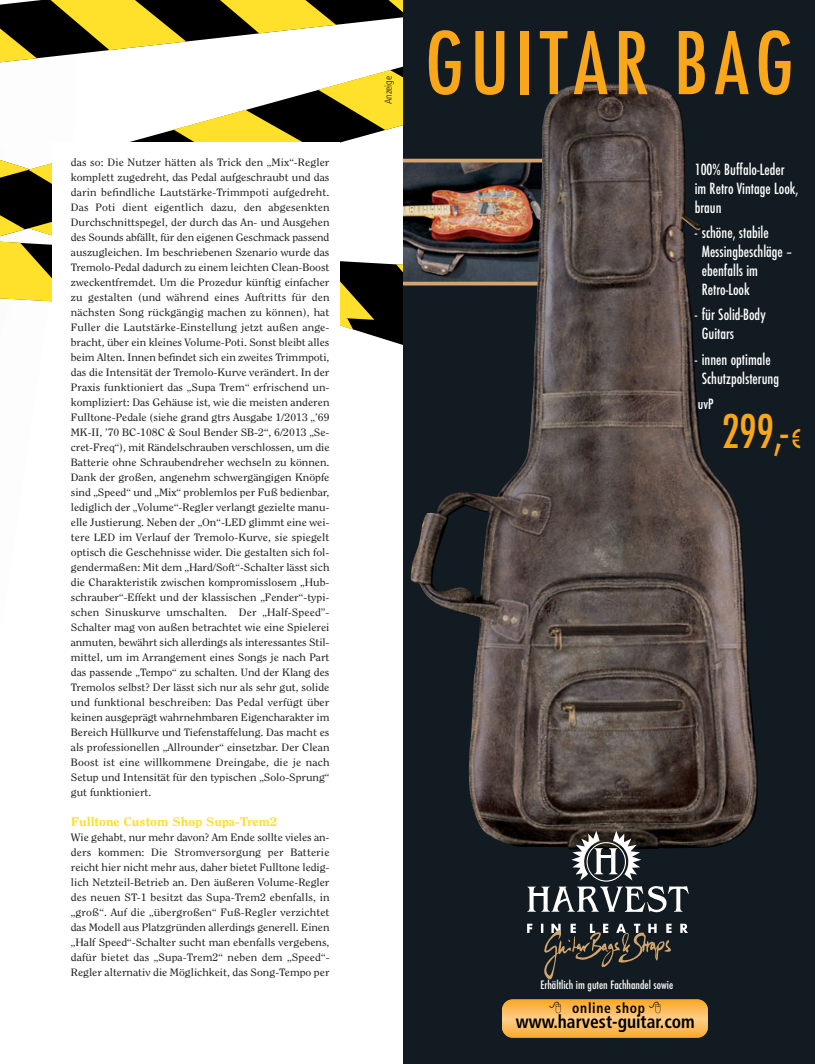
<style>
.page{position:relative;width:815px;height:1064px;background:#fff}
.page>*{position:absolute;margin:0;border:0;box-sizing:border-box;transform-origin:0 0}
.t1{font:500 condensed 83.75px "Futura";letter-spacing:.075em;color:#faa61a}
.t2{font:500 condensed 45px "Futura";color:#faa61a;scale:.96 1}
.t3{font:700 condensed 18.38px "Frutiger";color:#000;scale:.95 1}
.t4{font:500 condensed 15px/18.8px "Futura";color:#fff;scale:.96 1}
.t5{font:700 condensed 14.25px "Frutiger";letter-spacing:.05em;color:#000;scale:.95 1}
.t6{font:500 condensed 13.75px "Futura";color:#fff}
.t7{font:800 12.5px "Clearface Std";color:#ffe02a;scale:1.1 1}
.t8{font:500 condensed 11.25px "Futura";color:#fff}
.t9{font:10.62px/15px "Clearface Std";color:#231f20;text-align:justify;scale:1.1 1}
.t10{font:300 condensed 10px "Frutiger LT Std";letter-spacing:-.015em;color:#231f20}
.s1{font-size:25px}
</style>
<div class="page">
<div style="left:403px;top:0;width:412px;height:1064px;background:#121b21"></div>
<svg style="left:0;top:0;width:410px;height:345px"></svg>
<img style="left:410px;top:83px;width:348px;height:765px">
<svg style="left:527px;top:923px;width:5px;height:10px"></svg>
<svg style="left:680px;top:923px;width:8px;height:10px"></svg>
<svg style="left:527px;top:831px;width:162px;height:81px"></svg>
<svg style="left:541px;top:923px;width:131px;height:56px"></svg>
<svg style="left:502px;top:999px;width:206px;height:38px;background:#fbba59"></svg>
<svg style="left:550px;top:1001px;width:11px;height:12px"></svg>
<svg style="left:649px;top:1001px;width:11px;height:12px"></svg>
<p class="t9" style="left:71px;top:155px;width:237px">das so: Die Nutzer hätten als Trick den „Mix“-Regler komplett zugedreht, das Pedal aufgeschraubt und das darin befindliche Lautstärke-Trimmpoti aufgedreht.<br>Das Poti dient eigentlich dazu, den abgesenkten Durchschnittspegel, der durch das An- und Ausgehen des Sounds abfällt, für den eigenen Geschmack passend auszugleichen. Im beschriebenen Szenario wurde das Tremolo-Pedal dadurch zu einem leichten Clean-Boost zweckentfremdet. Um die Prozedur künftig einfacher zu gestalten (und während eines Auftritts für den nächsten Song rückgängig machen zu können), hat Fuller die Lautstärke-Einstellung jetzt außen ange&shy;bracht, über ein kleines Volume-Poti. Sonst bleibt alles beim Alten. Innen befindet sich ein zweites Trimmpoti, das die Intensität der Tremolo-Kurve verändert. In der Praxis funktioniert das „Supa Trem“ erfrischend un&shy;kompliziert: Das Gehäuse ist, wie die meisten anderen Fulltone-Pedale (siehe grand gtrs Ausgabe 1/2013 „’69<br>MK-II, ’70 BC-108C &amp; Soul Bender SB-2“, 6/2013 „Se&shy;cret-Freq“), mit Rändelschrauben verschlossen, um die Batterie ohne Schraubendreher wechseln zu können.<br>Dank der großen, angenehm schwergängigen Knöpfe sind „Speed“ und „Mix“ problemlos per Fuß bedienbar, lediglich der „Volume“-Regler verlangt gezielte manu&shy;elle Justierung. Neben der „On“-LED glimmt eine wei&shy;tere LED im Verlauf der Tremolo-Kurve, sie spiegelt optisch die Geschehnisse wider. Die gestalten sich fol&shy;gendermaßen: Mit dem „Hard/Soft“-Schalter lässt sich die Charakteristik zwischen kompromisslosem „Hub&shy;schrauber“-Effekt und der klassischen „Fender“-typi&shy;schen Sinuskurve umschalten. Der „Half-Speed”- Schalter mag von außen betrachtet wie eine Spielerei anmuten, bewährt sich allerdings als interessantes Stil&shy;mittel, um im Arrangement eines Songs je nach Part das passende „Tempo“ zu schalten. Und der Klang des Tremolos selbst? Der lässt sich nur als sehr gut, solide und funktional beschreiben: Das Pedal verfügt über keinen ausgeprägt wahrnehmbaren Eigencharakter im Bereich Hüllkurve und Tiefenstaffelung. Das macht es als professionellen „Allrounder“ einsetzbar. Der Clean Boost ist eine willkommene Dreingabe, die je nach Setup und Intensität für den typischen „Solo-Sprung“ gut funktioniert.</p>
<p class="t7" style="left:71px;top:814px;width:189px">Fulltone Custom Shop Supa-Trem2</p>
<p class="t9" style="left:71px;top:830px;width:237px">Wie gehabt, nur mehr davon? Am Ende sollte vieles an&shy;ders kommen: Die Stromversorgung per Batterie reicht hier nicht mehr aus, daher bietet Fulltone ledig&shy;lich Netzteil-Betrieb an. Den äußeren Volume-Regler des neuen ST-1 besitzt das Supa-Trem2 ebenfalls, in „groß“. Auf die „übergroßen“ Fuß-Regler verzichtet das Modell aus Platzgründen allerdings generell. Einen „Half Speed“-Schalter sucht man ebenfalls vergebens, dafür bietet das „Supa-Trem2“ neben dem „Speed“- Regler alternativ die Möglichkeit, das Song-Tempo per</p>
<p class="t10" style="left:383px;top:104px;width:30px;rotate:-90deg">Anzeige</p>
<h1 class="t1" style="left:425px;top:25px;width:370px">GUITAR BAG</h1>
<h3 class="t4" style="left:695px;top:161px;width:110px">100% Buffalo-Leder im Retro Vintage Look, braun</h3>
<h3 class="t4" style="left:702px;top:224px;width:96px;text-indent:-7px">- schöne, stabile<br>Messingbeschläge – ebenfalls im<br>Retro-Look</h3>
<h3 class="t4" style="left:702px;top:306px;width:68px;text-indent:-7px">- für Solid-Body<br>Guitars</h3>
<h3 class="t4" style="left:695px;top:351px;width:89px;text-align:center">- innen optimale<br>Schutzpolsterung</h3>
<p class="t6" style="left:698px;top:397px;width:17px">uvP</p>
<h2 class="t2" style="left:722px;top:410px;width:84px">299,- <span class="s1">€</span></h2>
<p class="t8" style="left:540px;top:980px;width:134px">Erhältlich im guten Fachhandel sowie</p>
<h3 class="t5" style="left:572px;top:1002px;width:78px">online shop</h3>
<h3 class="t3" style="left:516px;top:1014px;width:190px">www.harvest-guitar.com</h3>
</div>
